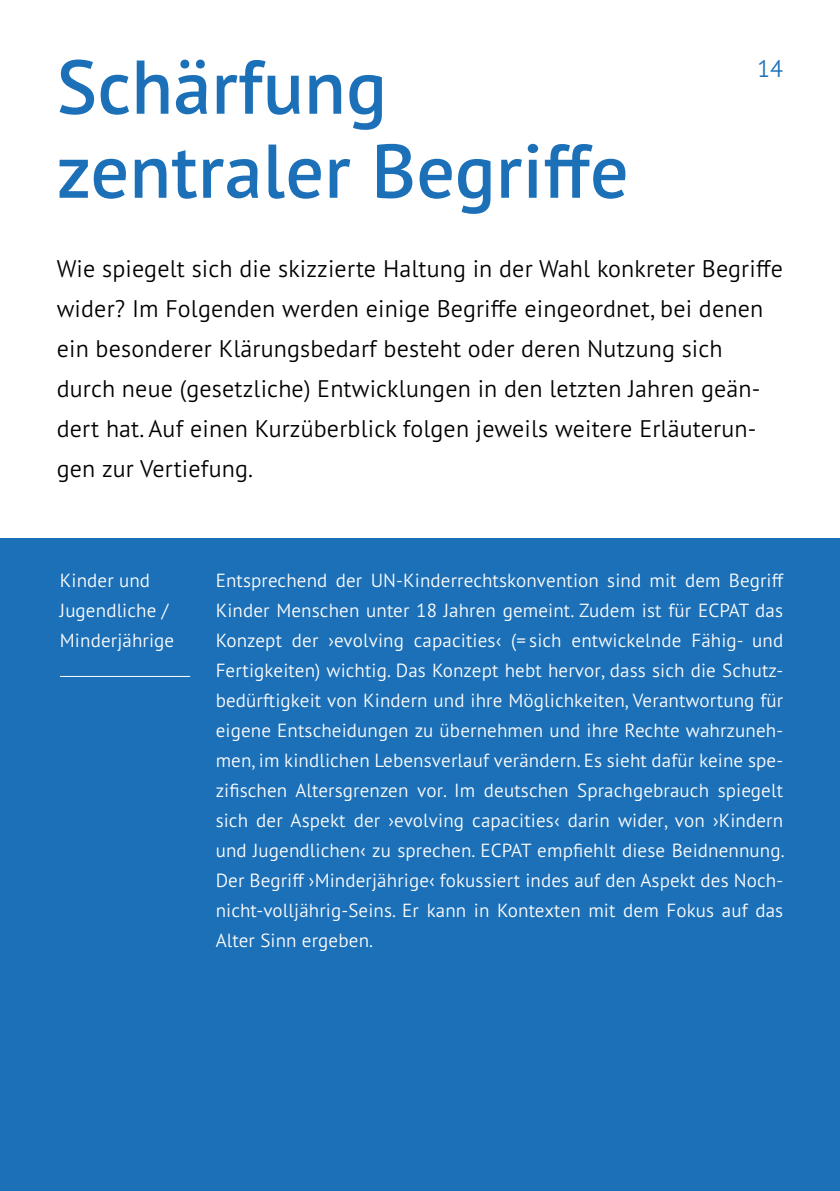
<style>
.page{position:relative;width:840px;height:1191px;background:#fff}
.page>*{position:absolute;margin:0;border:0;box-sizing:border-box;transform-origin:0 0}
.Kapitel_Titel_new{font:600 76px/84px "PT Sans Pro";letter-spacing:.005em;color:#1c70b8}
.Einleitung_new{font:300 24px/40px "PT Sans Pro";letter-spacing:.005em;color:#000}
.Seintenzahl_blau{font:300 24px "PT Sans Pro";color:#1c70b8}
.Fließtext_Info{font:300 19px/30px "PT Sans Pro";letter-spacing:.005em;color:#fff;text-align:justify}
.Info{font:300 19px/30px "PT Sans Pro";letter-spacing:.005em;color:#fff}
</style>
<div class="page">
<div style="left:0;top:538px;width:839px;height:653px;background:#1c70b8"></div>
<hr style="left:60px;top:676px;width:130px;height:1px;background:#fff">
<p class="Kapitel_Titel_new" style="left:57px;top:43px;width:573px">Schärfung zentraler Begriffe</p>
<p class="Seintenzahl_blau" style="left:756px;top:53px;width:28px">14</p>
<p class="Einleitung_new" style="left:57px;top:248px;width:727px">Wie spiegelt sich die skizzierte Haltung in der Wahl konkreter Begriffe wider? Im Folgenden werden einige Begriffe eingeordnet, bei denen ein besonderer Klärungsbedarf besteht oder deren Nutzung sich durch neue (gesetzliche) Entwicklungen in den letzten Jahren geän&shy;dert hat. Auf einen Kurzüberblick folgen jeweils weitere Erläuterun&shy;gen zur Vertiefung.</p>
<p class="Info" style="left:60px;top:564px;width:116px">Kinder und<br>Jugendliche /<br>Minderjährige</p>
<p class="Fließtext_Info" style="left:215px;top:564px;width:570px">Entsprechend der UN-Kinderrechtskonvention sind mit dem Begriff Kinder Menschen unter 18 Jahren gemeint. Zudem ist für ECPAT das Konzept der ›evolving capacities‹ (= sich entwickelnde Fähig- und Fertigkeiten) wichtig. Das Konzept hebt hervor, dass sich die Schutz&shy;bedürftigkeit von Kindern und ihre Möglichkeiten, Verantwortung für eigene Entscheidungen zu übernehmen und ihre Rechte wahrzuneh&shy;men, im kindlichen Lebensverlauf verändern. Es sieht dafür keine spe&shy;zifischen Altersgrenzen vor. Im deutschen Sprachgebrauch spiegelt sich der Aspekt der ›evolving capacities‹ darin wider, von ›Kindern und Jugendlichen‹ zu sprechen. ECPAT empfiehlt diese Beidnennung.<br>Der Begriff ›Minderjährige‹ fokussiert indes auf den Aspekt des Noch&shy;nicht-volljährig-Seins. Er kann in Kontexten mit dem Fokus auf das Alter Sinn ergeben.</p>
</div>
